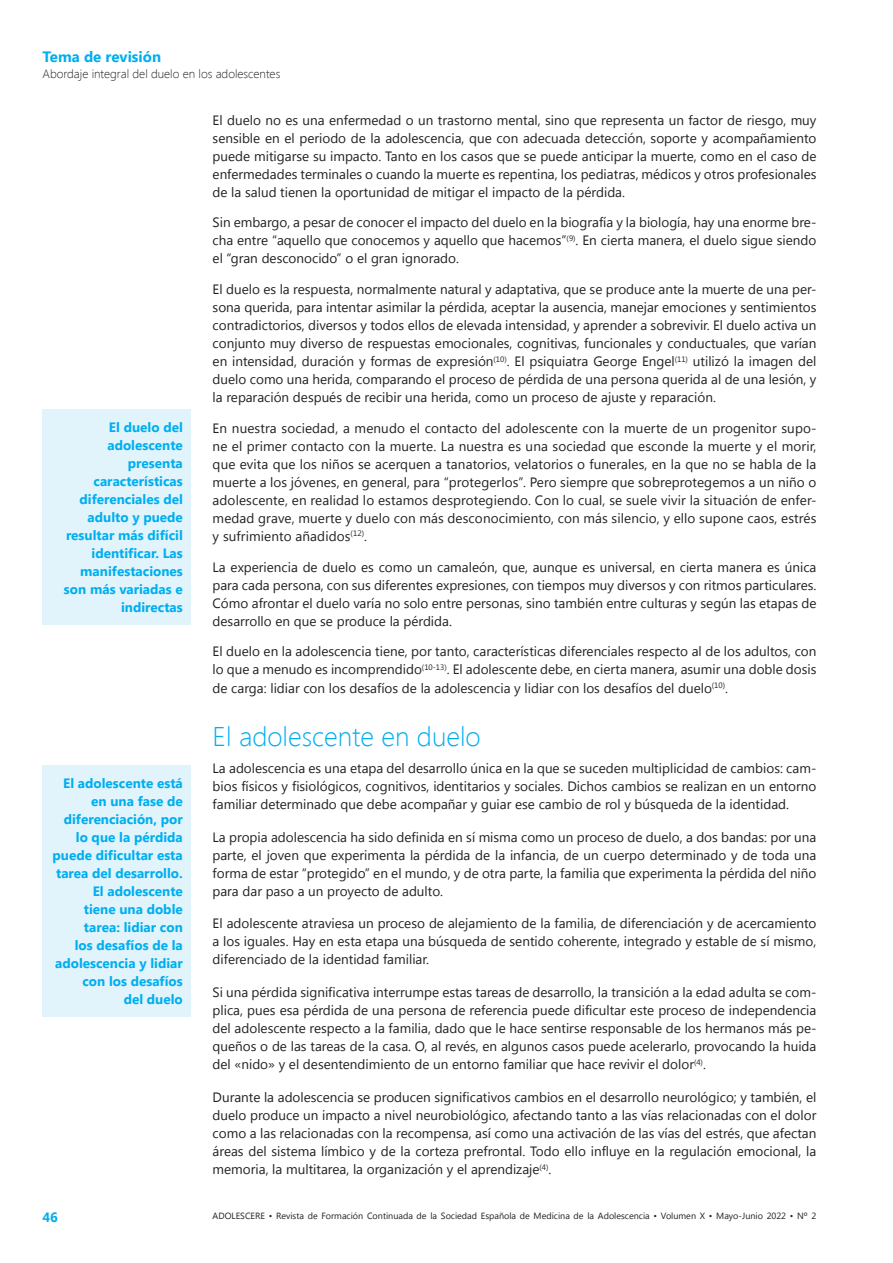
<style>
.page{position:relative;width:893px;height:1263px;background:#fff}
.page>*{position:absolute;margin:0;border:0;box-sizing:border-box;transform-origin:0 0}
._1nivel{font:300 27px "Segoe UI";color:#00aeef}
.t1{font:700 15px "Segoe UI";color:#00aeef}
.t2{font:13.5px/18px "Segoe UI";color:#231f20;text-align:justify}
.t3{font:700 13.5px/18px "Segoe UI";color:#00aeef;text-align:right}
.t4{font:300 12px "Segoe UI";color:#231f20}
.t5{font:9px "Segoe UI";color:#231f20}
</style>
<div class="page">
<div style="left:43px;top:766px;width:148px;height:251px;background:#e1f4fc"></div>
<div style="left:43px;top:409px;width:148px;height:215px;background:#e1f4fc"></div>
<p class="t1" style="left:43px;top:46px;width:120px">Tema de revisión</p>
<p class="t4" style="left:43px;top:66px;width:239px">Abordaje integral del duelo en los adolescentes</p>
<p class="t3" style="left:64px;top:417px;width:120px">El duelo del adolescente presenta características diferenciales del adulto y puede resultar más difícil identificar. Las manifestaciones son más variadas e indirectas</p>
<p class="t3" style="left:53px;top:774px;width:132px">El adolescente está en una fase de diferenciación, por lo que la pérdida puede dificultar esta tarea del desarrollo.<br>El adolescente<br>tiene una doble tarea: lidiar con<br>los desafíos de la adolescencia y lidiar con los desafíos<br>del duelo</p>
<p class="t2" style="left:213px;top:110px;width:605px">El duelo no es una enfermedad o un trastorno mental, sino que representa un factor de riesgo, muy sensible en el periodo de la adolescencia, que con adecuada detección, soporte y acompañamiento puede mitigarse su impacto. Tanto en los casos que se puede anticipar la muerte, como en el caso de enfermedades terminales o cuando la muerte es repentina, los pediatras, médicos y otros profesionales de la salud tienen la oportunidad de mitigar el impacto de la pérdida.</p>
<p class="t2" style="left:213px;top:213px;width:605px">Sin embargo, a pesar de conocer el impacto del duelo en la biografía y la biología, hay una enorme bre&shy;cha entre “aquello que conocemos y aquello que hacemos”<sup>(9)</sup>. En cierta manera, el duelo sigue siendo el “gran desconocido” o el gran ignorado.</p>
<p class="t2" style="left:213px;top:280px;width:605px">El duelo es la respuesta, normalmente natural y adaptativa, que se produce ante la muerte de una per&shy;sona querida, para intentar asimilar la pérdida, aceptar la ausencia, manejar emociones y sentimientos contradictorios, diversos y todos ellos de elevada intensidad, y aprender a sobrevivir. El duelo activa un conjunto muy diverso de respuestas emocionales, cognitivas, funcionales y conductuales, que varían en intensidad, duración y formas de expresión<sup>(10)</sup>. El psiquiatra George Engel<sup>(11)</sup> utilizó la imagen del duelo como una herida, comparando el proceso de pérdida de una persona querida al de una lesión, y la reparación después de recibir una herida, como un proceso de ajuste y reparación.</p>
<p class="t2" style="left:213px;top:419px;width:605px">En nuestra sociedad, a menudo el contacto del adolescente con la muerte de un progenitor supo&shy;ne el primer contacto con la muerte. La nuestra es una sociedad que esconde la muerte y el morir, que evita que los niños se acerquen a tanatorios, velatorios o funerales, en la que no se habla de la muerte a los jóvenes, en general, para “protegerlos”. Pero siempre que sobreprotegemos a un niño o adolescente, en realidad lo estamos desprotegiendo. Con lo cual, se suele vivir la situación de enfer&shy;medad grave, muerte y duelo con más desconocimiento, con más silencio, y ello supone caos, estrés y sufrimiento añadidos<sup>(12)</sup>.</p>
<p class="t2" style="left:213px;top:557px;width:605px">La experiencia de duelo es como un camaleón, que, aunque es universal, en cierta manera es única para cada persona, con sus diferentes expresiones, con tiempos muy diversos y con ritmos particulares.<br>Cómo afrontar el duelo varía no solo entre personas, sino también entre culturas y según las etapas de desarrollo en que se produce la pérdida.</p>
<p class="t2" style="left:213px;top:642px;width:605px">El duelo en la adolescencia tiene, por tanto, características diferenciales respecto al de los adultos, con lo que a menudo es incomprendido<sup>(10-13)</sup>. El adolescente debe, en cierta manera, asumir una doble dosis de carga: lidiar con los desafíos de la adolescencia y lidiar con los desafíos del duelo<sup>(10)</sup>.</p>
<p class="_1nivel" style="left:213px;top:718px;width:270px">El adolescente en duelo</p>
<p class="t2" style="left:213px;top:758px;width:605px">La adolescencia es una etapa del desarrollo única en la que se suceden multiplicidad de cambios: cam&shy;bios físicos y fisiológicos, cognitivos, identitarios y sociales. Dichos cambios se realizan en un entorno familiar determinado que debe acompañar y guiar ese cambio de rol y búsqueda de la identidad.</p>
<p class="t2" style="left:213px;top:827px;width:605px">La propia adolescencia ha sido definida en sí misma como un proceso de duelo, a dos bandas: por una parte, el joven que experimenta la pérdida de la infancia, de un cuerpo determinado y de toda una forma de estar “protegido” en el mundo, y de otra parte, la familia que experimenta la pérdida del niño para dar paso a un proyecto de adulto.</p>
<p class="t2" style="left:213px;top:914px;width:605px">El adolescente atraviesa un proceso de alejamiento de la familia, de diferenciación y de acercamiento a los iguales. Hay en esta etapa una búsqueda de sentido coherente, integrado y estable de sí mismo, diferenciado de la identidad familiar.</p>
<p class="t2" style="left:213px;top:983px;width:605px">Si una pérdida significativa interrumpe estas tareas de desarrollo, la transición a la edad adulta se com&shy;plica, pues esa pérdida de una persona de referencia puede dificultar este proceso de independencia del adolescente respecto a la familia, dado que le hace sentirse responsable de los hermanos más pe&shy;queños o de las tareas de la casa. O, al revés, en algunos casos puede acelerarlo, provocando la huida del «nido» y el desentendimiento de un entorno familiar que hace revivir el dolor<sup>(4)</sup>.</p>
<p class="t2" style="left:213px;top:1088px;width:605px">Durante la adolescencia se producen significativos cambios en el desarrollo neurológico; y también, el duelo produce un impacto a nivel neurobiológico, afectando tanto a las vías relacionadas con el dolor como a las relacionadas con la recompensa, así como una activación de las vías del estrés, que afectan áreas del sistema límbico y de la corteza prefrontal. Todo ello influye en la regulación emocional, la memoria, la multitarea, la organización y el aprendizaje<sup>(4)</sup>.</p>
<p class="t3" style="left:43px;top:1207px;width:17px">46</p>
<p class="t5" style="left:213px;top:1209px;width:605px">ADOLESCERE • Revista de Formación Continuada de la Sociedad Española de Medicina de la Adolescencia • Volumen X • Mayo-Junio 2022 • Nº 2</p>
</div>
